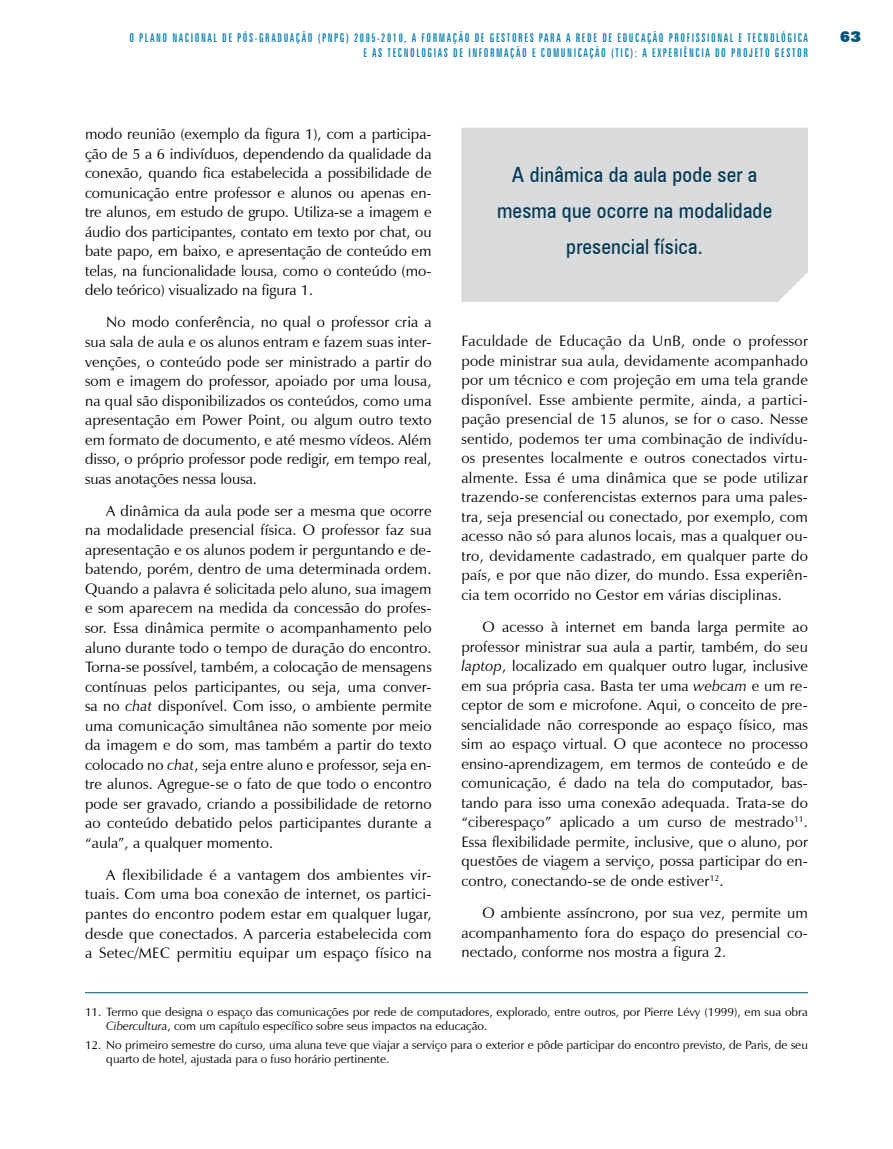
<style>
.page{position:relative;width:893px;height:1149px;background:#fff}
.page>*{position:absolute;margin:0;border:0;box-sizing:border-box;transform-origin:0 0}
.t1{font:condensed 21px/36px "Zurich BT";letter-spacing:.01em;color:#003652;text-align:center}
.t2{font:15px/19.5px "Zapf Humanist 601 BT";letter-spacing:.01em;color:#000;text-align:justify}
.t3{font:900 15px "Zurich BT";color:#00547a}
.t4{font:12px/14.4px "Zapf Humanist 601 BT";color:#000}
.t5{font:extra-condensed 12px "Zurich BT";letter-spacing:.13em;color:#007baf}
.s1{font-style:italic}
</style>
<div class="page">
<hr style="left:85px;top:992px;width:723px;height:1px;background:#00547a">
<div style="left:461px;top:128px;width:347px;height:174px;background:#d9dadb"></div>
<p class="t5" style="left:129px;top:31px;width:22px">O PLANO</p>
<p class="t5" style="left:172px;top:31px;width:13px">NACIONAL</p>
<p class="t5" style="left:222px;top:31px;width:50px">DE PÓS-GRADUAÇÃO</p>
<p class="t5" style="left:318px;top:31px;width:136px">(PNPG) 2005-2010, A FORMAÇÃO</p>
<p class="t5" style="left:475px;top:31px;width:22px">DE GESTORES</p>
<p class="t5" style="left:539px;top:31px;width:7px">PARA</p>
<p class="t5" style="left:566px;top:31px;width:22px">A REDE</p>
<p class="t5" style="left:602px;top:31px;width:28px">DE EDUCAÇÃO</p>
<p class="t5" style="left:669px;top:31px;width:12px">PROFISSIONAL</p>
<p class="t5" style="left:738px;top:31px;width:21px">E TECNOLÓGICA</p>
<p class="t3" style="left:840px;top:27px;width:23px">63</p>
<p class="t5" style="left:363px;top:46px;width:31px">EAS TECNOLOGIAS</p>
<p class="t5" style="left:453px;top:46px;width:22px">DE INFOR</p>
<p class="t5" style="left:496px;top:46px;width:15px">MAÇÃO</p>
<p class="t5" style="left:532px;top:46px;width:36px">ECOMUNICAÇÃO</p>
<p class="t5" style="left:611px;top:46px;width:58px">(TIC): A EXPERI</p>
<p class="t5" style="left:684px;top:46px;width:12px">ÊNCIA</p>
<p class="t5" style="left:715px;top:46px;width:46px">DO PROJETO</p>
<p class="t5" style="left:775px;top:46px;width:13px">GESTOR</p>
<p class="t2" style="left:85px;top:124px;width:348px">modo reunião (exemplo da figura 1), com a participa&shy;ção de 5 a 6 indivíduos, dependendo da qualidade da conexão, quando fica estabelecida a possibilidade de comunicação entre professor e alunos ou apenas en&shy;tre alunos, em estudo de grupo. Utiliza-se a imagem e áudio dos participantes, contato em texto por chat, ou bate papo, em baixo, e apresentação de conteúdo em telas, na funcionalidade lousa, como o conteúdo (mo&shy;delo teórico) visualizado na figura 1.</p>
<p class="t2" style="left:85px;top:312px;width:348px;text-indent:21px">No modo conferência, no qual o professor cria a sua sala de aula e os alunos entram e fazem suas inter&shy;venções, o conteúdo pode ser ministrado a partir do som e imagem do professor, apoiado por uma lousa, na qual são disponibilizados os conteúdos, como uma apresentação em Power Point, ou algum outro texto em formato de documento, e até mesmo vídeos. Além disso, o próprio professor pode redigir, em tempo real, suas anotações nessa lousa.</p>
<p class="t2" style="left:85px;top:501px;width:348px;text-indent:21px">A dinâmica da aula pode ser a mesma que ocorre na modalidade presencial física. O professor faz sua apresentação e os alunos podem ir perguntando e de&shy;batendo, porém, dentro de uma determinada ordem.<br>Quando a palavra é solicitada pelo aluno, sua imagem e som aparecem na medida da concessão do profes&shy;sor. Essa dinâmica permite o acompanhamento pelo aluno durante todo o tempo de duração do encontro.<br>Torna-se possível, também, a colocação de mensagens contínuas pelos participantes, ou seja, uma conver&shy;sa no <span class="s1">chat</span> disponível. Com isso, o ambiente permite uma comunicação simultânea não somente por meio da imagem e do som, mas também a partir do texto colocado no <span class="s1">chat</span>, seja entre aluno e professor, seja en&shy;tre alunos. Agregue-se o fato de que todo o encontro pode ser gravado, criando a possibilidade de retorno ao conteúdo debatido pelos participantes durante a “aula”, a qualquer momento.</p>
<p class="t2" style="left:85px;top:864px;width:348px;text-indent:21px">A flexibilidade é a vantagem dos ambientes vir&shy;tuais. Com uma boa conexão de internet, os partici&shy;pantes do encontro podem estar em qualquer lugar, desde que conectados. A parceria estabelecida com a Setec/MEC permitiu equipar um espaço físico na</p>
<h1 class="t1" style="left:497px;top:156px;width:277px">A dinâmica da aula pode ser a mesma que ocorre na modalidade presencial física.</h1>
<p class="t2" style="left:461px;top:331px;width:348px">Faculdade de Educação da UnB, onde o professor pode ministrar sua aula, devidamente acompanhado por um técnico e com projeção em uma tela grande disponível. Esse ambiente permite, ainda, a partici&shy;pação presencial de 15 alunos, se for o caso. Nesse sentido, podemos ter uma combinação de indivídu&shy;os presentes localmente e outros conectados virtu&shy;almente. Essa é uma dinâmica que se pode utilizar trazendo-se conferencistas externos para uma pales&shy;tra, seja presencial ou conectado, por exemplo, com acesso não só para alunos locais, mas a qualquer ou&shy;tro, devidamente cadastrado, em qualquer parte do país, e por que não dizer, do mundo. Essa experiên&shy;cia tem ocorrido no Gestor em várias disciplinas.</p>
<p class="t2" style="left:461px;top:617px;width:348px;text-indent:21px">O acesso à internet em banda larga permite ao professor ministrar sua aula a partir, também, do seu <span class="s1">laptop</span>, localizado em qualquer outro lugar, inclusive em sua própria casa. Basta ter uma <span class="s1">webcam</span> e um re&shy;ceptor de som e microfone. Aqui, o conceito de pre&shy;sencialidade não corresponde ao espaço físico, mas sim ao espaço virtual. O que acontece no processo ensino-aprendizagem, em termos de conteúdo e de comunicação, é dado na tela do computador, bas&shy;tando para isso uma conexão adequada. Trata-se do “ciberespaço” aplicado a um curso de mestrado<sup>11</sup>.<br>Essa flexibilidade permite, inclusive, que o aluno, por questões de viagem a serviço, possa participar do en&shy;contro, conectando-se de onde estiver<sup>12</sup>.</p>
<p class="t2" style="left:461px;top:903px;width:348px;text-indent:21px">O ambiente assíncrono, por sua vez, permite um acompanhamento fora do espaço do presencial co&shy;nectado, conforme nos mostra a figura 2.</p>
<p class="t4" style="left:106px;top:1004px;width:703px;text-indent:-21px">11. Termo que designa o espaço das comunicações por rede de computadores, explorado, entre outros, por Pierre Lévy (1999), em sua obra<br><span class="s1">Cibercultura</span>, com um capítulo específico sobre seus impactos na educação.</p>
<p class="t4" style="left:106px;top:1037px;width:703px;text-indent:-21px">12. No primeiro semestre do curso, uma aluna teve que viajar a serviço para o exterior e pôde participar do encontro previsto, de Paris, de seu quarto de hotel, ajustada para o fuso horário pertinente.</p>
</div>
